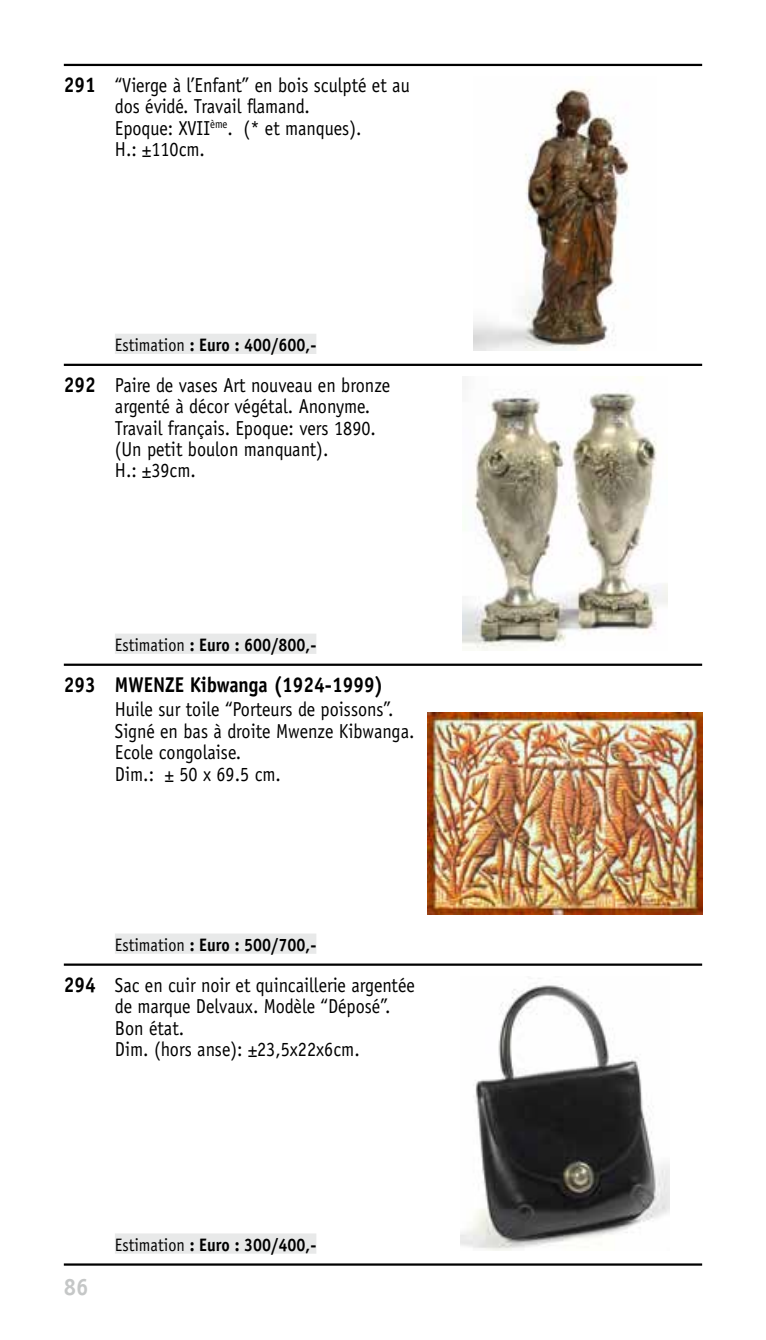
<style>
.page{position:relative;width:766px;height:1340px;background:#fff}
.page>*{position:absolute;margin:0;border:0;box-sizing:border-box;transform-origin:0 0}
.t1{font:700 23.62px "Officina Sans Std";color:#c5c7c7;scale:.94 1}
.t2{font:700 21.38px "Officina Sans Std";color:#000;scale:.9 1}
.t3{font:20.25px/21.4px "Officina Sans Std";color:#000;scale:.9 1}
.t4{font:700 18px "Officina Sans Std";color:#000;scale:.9 1}
.s1{font-weight:700;font-size:21.38px}
.s2{font-weight:400}
</style>
<div class="page">
<img style="left:473px;top:88px;width:157px;height:263px">
<div style="left:115px;top:334px;width:201px;height:20px;background:#e8e9e9"></div>
<img style="left:462px;top:376px;width:205px;height:275px">
<div style="left:115px;top:633px;width:201px;height:21px;background:#e8e9e9"></div>
<img style="left:427px;top:713px;width:275px;height:201px">
<div style="left:115px;top:933px;width:201px;height:20px;background:#e8e9e9"></div>
<img style="left:460px;top:984px;width:209px;height:266px">
<div style="left:115px;top:1233px;width:201px;height:20px;background:#e8e9e9"></div>
<hr style="left:64px;top:64px;width:638px;height:2px;background:#000">
<hr style="left:64px;top:364px;width:638px;height:2px;background:#000">
<hr style="left:64px;top:663px;width:638px;height:3px;background:#000">
<hr style="left:64px;top:963px;width:638px;height:2px;background:#000">
<hr style="left:64px;top:1263px;width:638px;height:2px;background:#000">
<p class="t3" style="left:115px;top:75px;width:329px;text-indent:-51px"><span class="s1">291</span> “Vierge à l’Enfant” en bois sculpté et au dos évidé. Travail flamand.<br>Epoque: XVII<sup>ème</sup>. (* et manques).<br>H.: ±110cm.</p>
<p class="t4" style="left:115px;top:333px;width:225px"><span class="s2">Estimation</span> : Euro : 400/600,-</p>
<p class="t3" style="left:115px;top:374px;width:307px;text-indent:-51px"><span class="s1">292</span> Paire de vases Art nouveau en bronze argenté à décor végétal. Anonyme.<br>Travail français. Epoque: vers 1890. (Un petit boulon manquant).<br>H.: ±39cm.</p>
<p class="t4" style="left:115px;top:633px;width:225px"><span class="s2">Estimation</span> : Euro : 600/800,-</p>
<p class="t2" style="left:64px;top:671px;width:356px">293 MWENZE Kibwanga (1924-1999)</p>
<p class="t3" style="left:115px;top:699px;width:334px">Huile sur toile “Porteurs de poissons”.<br>Signé en bas à droite Mwenze Kibwanga.<br>Ecole congolaise.<br>Dim.: ± 50 x 69.5 cm.</p>
<p class="t4" style="left:115px;top:933px;width:225px"><span class="s2">Estimation</span> : Euro : 500/700,-</p>
<p class="t3" style="left:115px;top:974px;width:335px;text-indent:-51px"><span class="s1">294</span> Sac en cuir noir et quincaillerie argentée de marque Delvaux. Modèle “Déposé”.<br>Bon état.<br>Dim. (hors anse): ±23,5x22x6cm.</p>
<p class="t1" style="left:64px;top:1272px;width:28px">86</p>
<p class="t4" style="left:115px;top:1233px;width:225px"><span class="s2">Estimation</span> : Euro : 300/400,-</p>
</div>
